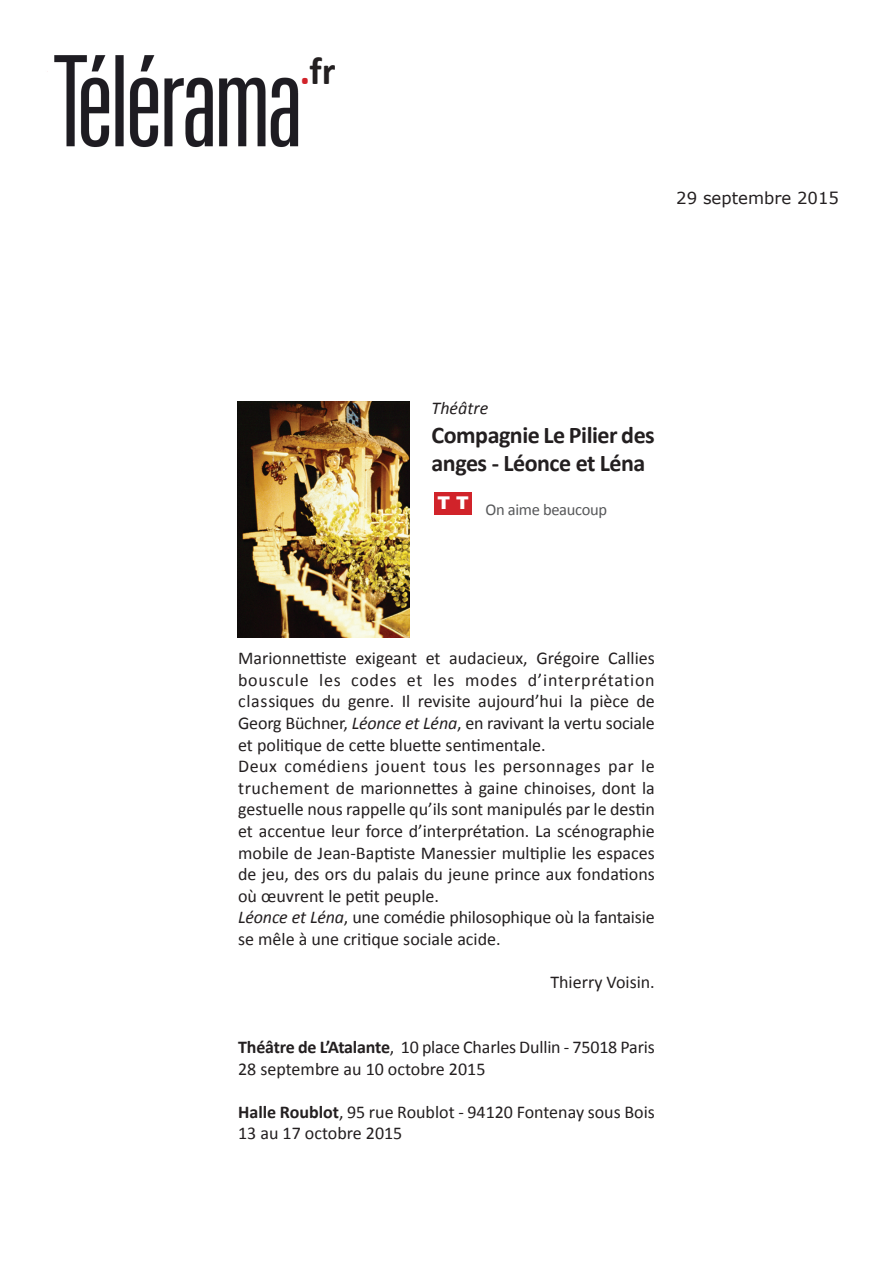
<style>
.page{position:relative;width:893px;height:1263px;background:#fff}
.page>*{position:absolute;margin:0;border:0;box-sizing:border-box;transform-origin:0 0}
.t1{font:700 39px "Calibri";color:#231f20}
.t2{font:700 24px/28.8px "Calibri";letter-spacing:-.02em;color:#231f20}
.t3{font:18px/21.6px "Calibri";color:#231f20}
.t4{font:italic 18px "Calibri";color:#231f20}
.t5{font:16.5px "Calibri";letter-spacing:-.02em;color:#57585a}
.t6{font:16.5px "Verdana";color:#231f20}
.s1{color:#d1232a}
.s2{font-style:italic}
.s3{font-weight:700}
</style>
<div class="page">
<div style="left:434px;top:492px;width:37px;height:22px;background:#d1232a"></div>
<img style="left:47px;top:55px;width:252px;height:92px">
<img style="left:237px;top:401px;width:172px;height:236px">
<h1 class="t1" style="left:300px;top:46px;width:37px"><span class="s1">.</span>fr</h1>
<p class="t6" style="left:676px;top:187px;width:164px">29 septembre 2015</p>
<p class="t4" style="left:432px;top:395px;width:58px">Théâtre</p>
<h2 class="t2" style="left:432px;top:420px;width:225px">Compagnie Le Pilier des anges - Léonce et Léna</h2>
<p class="t5" style="left:438px;top:499px;width:171px"><sup>T</sup> <sup>T</sup> On aime beaucoup</p>
<p class="t3" style="left:238px;top:647px;width:418px">Marionnettiste exigeant et audacieux, Grégoire Callies bouscule les codes et les modes d’interprétation classiques du genre. Il revisite aujourd’hui la pièce de Georg Büchner, <span class="s2">Léonce et Léna</span>, en ravivant la vertu sociale et politique de cette bluette sentimentale.<br>Deux comédiens jouent tous les personnages par le truchement de marionnettes à gaine chinoises, dont la gestuelle nous rappelle qu’ils sont manipulés par le destin et accentue leur force d’interprétation. La scénographie mobile de Jean-Baptiste Manessier multiplie les espaces de jeu, des ors du palais du jeune prince aux fondations où œuvrent le petit peuple.<br><span class="s2">Léonce et Léna</span>, une comédie philosophique où la fantaisie se mêle à une critique sociale acide.</p>
<p class="t3" style="left:550px;top:971px;width:106px">Thierry Voisin.</p>
<p class="t3" style="left:238px;top:1036px;width:418px"><span class="s3">Théâtre de L’Atalante</span>, 10 place Charles Dullin - 75018 Paris<br>28 septembre au 10 octobre 2015</p>
<p class="t3" style="left:238px;top:1101px;width:418px"><span class="s3">Halle Roublot</span>, 95 rue Roublot - 94120 Fontenay sous Bois<br>13 au 17 octobre 2015</p>
</div>
